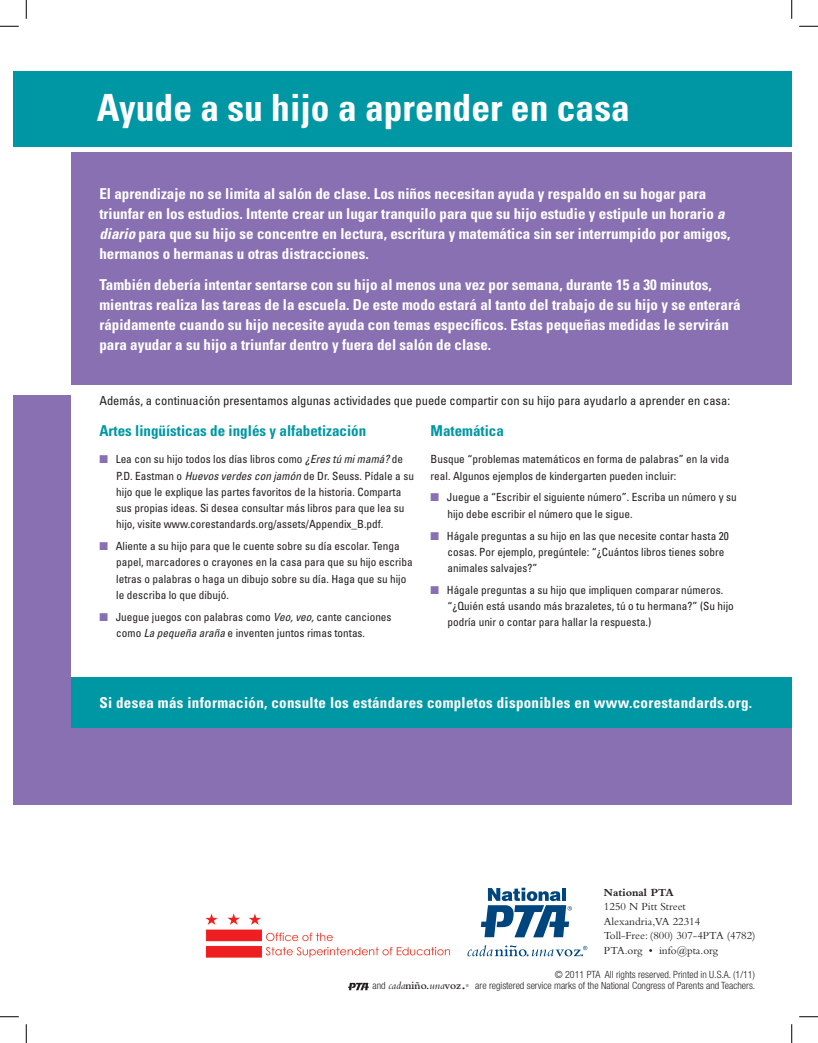
<style>
.page{position:relative;width:818px;height:1043px;background:#fff}
.page>*{position:absolute;margin:0;border:0;box-sizing:border-box;transform-origin:0 0}
.t1{font:700 condensed 37.5px "Univers LT Std";color:#fff}
.t2{font:700 condensed 15px/20px "Univers LT Std";color:#fff}
.t3{font:700 condensed 15px "Univers LT Std";letter-spacing:.02em;color:#fff}
.t4{font:700 condensed 15px "Univers LT Std";color:#0097a4}
.t5{font:condensed 12.5px "Univers LT Std";color:#231f20}
.t6{font:condensed 11.25px/16.2px "Univers LT Std";color:#231f20}
.t7{font:11.25px/14.4px "Bembo Std";color:#231f20}
.t8{font:600 11.25px "Bembo Std";color:#231f20}
.t9{font:700 11.25px "Bembo Std";color:#231f20}
.t10{font:300 condensed 10px "Helvetica Neue LT Std";color:#231f20}
.s1{font-style:italic}
.s2{color:#8870b2}
.s3{font-family:"Helvetica Neue LT Std";font-weight:300;font-stretch:condensed;font-size:10px}
.s4{font-weight:400;font-style:italic}
.s5{font-size:15px}
</style>
<div class="page">
<div style="left:13px;top:71px;width:593px;height:75px;background:#0097a4"></div>
<div style="left:13px;top:395px;width:778px;height:410px;background:#8870b2"></div>
<div style="left:71px;top:359px;width:720px;height:348px;background:#fff"></div>
<div style="left:71px;top:677px;width:720px;height:51px;background:#0097a4"></div>
<div style="left:71px;top:152px;width:720px;height:233px;background:#8870b2"></div>
<div style="left:63px;top:71px;width:728px;height:75px;background:#0097a4"></div>
<svg style="left:348px;top:982px;width:21px;height:8px"></svg>
<svg style="left:481px;top:887px;width:91px;height:50px"></svg>
<svg style="left:467px;top:945px;width:120px;height:11px"></svg>
<img style="left:205px;top:913px;width:246px;height:45px">
<svg style="left:0;top:25px;width:19px;height:2px"></svg>
<svg style="left:799px;top:25px;width:19px;height:2px"></svg>
<svg style="left:0;top:1016px;width:19px;height:1px"></svg>
<svg style="left:799px;top:1016px;width:19px;height:1px"></svg>
<svg style="left:25px;top:0;width:2px;height:19px"></svg>
<svg style="left:25px;top:1024px;width:2px;height:18px"></svg>
<svg style="left:791px;top:0;width:1px;height:19px"></svg>
<svg style="left:791px;top:1024px;width:1px;height:18px"></svg>
<h1 class="t1" style="left:97px;top:84px;width:534px">Ayude a su hijo a aprender en casa</h1>
<p class="t2" style="left:99px;top:183px;width:632px">El aprendizaje no se limita al salón de clase. Los niños necesitan ayuda y respaldo en su hogar para triunfar en los estudios. Intente crear un lugar tranquilo para que su hijo estudie y estipule un horario <span class="s1">a diario</span> para que su hijo se concentre en lectura, escritura y matemática sin ser interrumpido por amigos, hermanos o hermanas u otras distracciones.</p>
<p class="t2" style="left:99px;top:274px;width:642px">También debería intentar sentarse con su hijo al menos una vez por semana, durante 15 a 30 minutos, mientras realiza las tareas de la escuela. De este modo estará al tanto del trabajo de su hijo y se enterará rápidamente cuando su hijo necesite ayuda con temas específicos. Estas pequeñas medidas le servirán para ayudar a su hijo a triunfar dentro y fuera del salón de clase.</p>
<p class="t5" style="left:99px;top:392px;width:632px">Además, a continuación presentamos algunas actividades que puede compartir con su hijo para ayudarlo a aprender en casa:</p>
<h2 class="t4" style="left:99px;top:421px;width:268px">Artes lingüísticas de inglés y alfabetización</h2>
<p class="t6" style="left:116px;top:451px;width:299px;text-indent:-17px"><span class="s2">■</span> Lea con su hijo todos los días libros como <span class="s1">¿Eres tú mi mamá?</span> de P.D. Eastman o <span class="s1">Huevos verdes con jamón</span> de Dr. Seuss. Pídale a su hijo que le explique las partes favoritos de la historia. Comparta sus propias ideas. Si desea consultar más libros para que lea su hijo, visite www.corestandards.org/assets/Appendix_B.pdf.</p>
<p class="t6" style="left:116px;top:538px;width:298px;text-indent:-17px"><span class="s2">■</span> Aliente a su hijo para que le cuente sobre su día escolar. Tenga papel, marcadores o crayones en la casa para que su hijo escriba letras o palabras o haga un dibujo sobre su día. Haga que su hijo le describa lo que dibujó.</p>
<p class="t6" style="left:116px;top:608px;width:277px;text-indent:-17px"><span class="s2">■</span> Juegue juegos con palabras como <span class="s1">Veo, veo,</span> cante canciones como <span class="s1">La pequeña araña</span> e inventen juntos rimas tontas.</p>
<h2 class="t4" style="left:430px;top:421px;width:75px">Matemática</h2>
<p class="t6" style="left:430px;top:451px;width:300px">Busque “problemas matemáticos en forma de palabras” en la vida real. Algunos ejemplos de kindergarten pueden incluir:</p>
<p class="t6" style="left:447px;top:489px;width:291px;text-indent:-17px"><span class="s2">■</span> Juegue a “Escribir el siguiente número”. Escriba un número y su hijo debe escribir el número que le sigue.</p>
<p class="t6" style="left:447px;top:527px;width:283px;text-indent:-17px"><span class="s2">■</span> Hágale preguntas a su hijo en las que necesite contar hasta 20 cosas. Por ejemplo, pregúntele: “¿Cuántos libros tienes sobre animales salvajes?”</p>
<p class="t6" style="left:447px;top:581px;width:288px;text-indent:-17px"><span class="s2">■</span> Hágale preguntas a su hijo que impliquen comparar números. “¿Quién está usando más brazaletes, tú o tu hermana?” (Su hijo podría unir o contar para hallar la respuesta.)</p>
<h2 class="t3" style="left:99px;top:693px;width:654px">Si desea más información, consulte los estándares completos disponibles en www.corestandards.org.</h2>
<p class="t9" style="left:604px;top:886px;width:71px">National PTA</p>
<p class="t7" style="left:604px;top:899px;width:153px">1250 N Pitt Street<br>Alexandria,VA 22314<br>Toll-Free: (800) 307-4PTA (4782)<br>PTA.org • info@pta.org</p>
<p class="t10" style="left:554px;top:968px;width:202px">© 2011 PTA All rights reserved. Printed in U.S.A. (1/11)</p>
<p class="t8" style="left:372px;top:979px;width:95px"><span class="s3">and</span> <span class="s4">cada</span>niño.<span class="s4">una</span>voz<span class="s5">.</span></p>
<p class="t10" style="left:465px;top:980px;width:291px"><sup>®</sup> are registered service marks of the National Congress of Parents and Teachers.</p>
</div>
